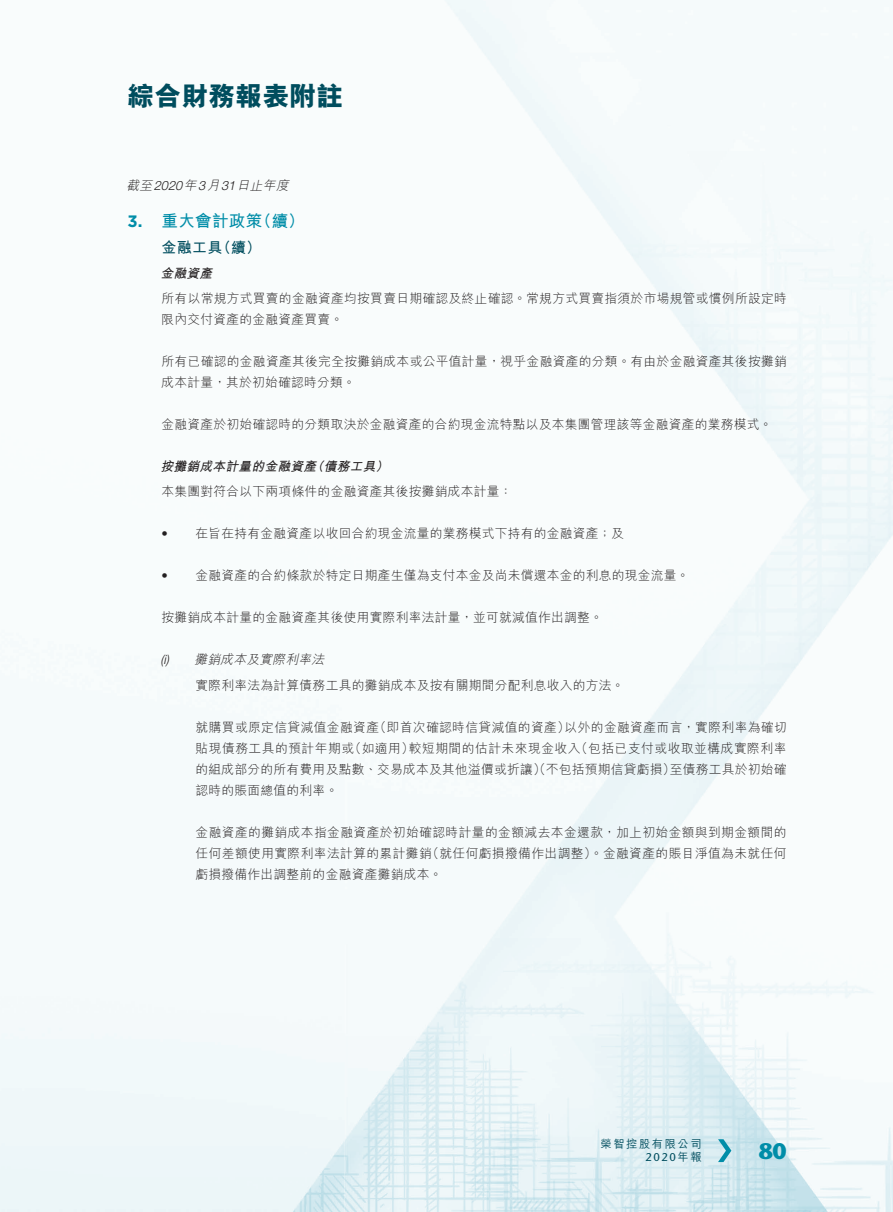
<style>
.page{position:relative;width:893px;height:1212px;background:#fff}
.page>*{position:absolute;margin:0;border:0;box-sizing:border-box;transform-origin:0 0}
.t1{font:800 27px "M Hei HK";color:#004d5e}
.t2{font:700 22.5px "Stone Sans Std";color:#008da8}
._01_H1{font:700 16.5px "M Hei HK";letter-spacing:.02em;color:#008da8}
._01_H1-2{font:700 16.5px "Gotham";color:#008da8}
._02_H2{font:700 15px "M Hei HK";color:#004d5e}
._00_txt{font:300 12.75px/21px "M Hei HK";letter-spacing:.02em;color:#231f20}
._00_txt-2{font:300 12.75px "M Hei HK";letter-spacing:.04em;color:#231f20}
._04_H4{font:italic 300 12.75px "M Hei HK";color:#231f20}
._03_H3{font:italic 700 12.75px "M Hei HK";color:#231f20}
._04_H4-2{font:italic 300 12.75px "Helvetica Neue LT Std";color:#231f20}
._00_txt-3{font:300 12.75px "Helvetica Neue LT Std";color:#231f20}
.t3{font:500 11.25px "M Hei HK";letter-spacing:.14em;color:#004d5e}
.t4{font:500 11.25px "Stone Sans Std";color:#004d5e}
.s1{font-family:"Helvetica Neue LT Std"}
.s2{font-family:"M Hei HK"}
</style>
<div class="page">
<img style="left:0;top:0;width:893px;height:1212px">
<svg style="left:718px;top:1139px;width:13px;height:23px"></svg>
<h1 class="t1" style="left:128px;top:82px;width:217px">綜合財務報表附註</h1>
<p class="_04_H4" style="left:127px;top:179px;width:166px">截至<span class="s1">2020</span>年<span class="s1">3</span>月<span class="s1">31</span>日止年度</p>
<p class="_01_H1" style="left:255px;top:209px;width:51px">（續(</p>
<p class="_01_H1" style="left:162px;top:209px;width:102px">重大會計政策</p>
<p class="_01_H1-2" style="left:128px;top:211px;width:16px">3.</p>
<p class="_02_H2" style="left:162px;top:236px;width:62px">金融工具</p>
<p class="_03_H3" style="left:161px;top:264px;width:57px">金融資產</p>
<p class="_00_txt" style="left:162px;top:288px;width:627px">所有以常規方式買賣的金融資產均按買賣日期確認及終止確認。常規方式買賣指須於市場規管或慣例所設定時限內交付資產的金融資產買賣。</p>
<p class="_00_txt" style="left:162px;top:351px;width:627px">所有已確認的金融資產其後完全按攤銷成本或公平值計量，視乎金融資產的分類。有由於金融資產其後按攤銷成本計量，其於初始確認時分類。</p>
<p class="_00_txt" style="left:162px;top:414px;width:612px">金融資產於初始確認時的分類取決於金融資產的合約現金流特點以及本集團管理該等金融資產的業務模式。</p>
<p class="_03_H3" style="left:376px;top:457px;width:18px">(</p>
<p class="_02_H2" style="left:216px;top:236px;width:46px">（續(</p>
<p class="_03_H3" style="left:161px;top:457px;width:220px">按攤銷成本計量的金融資產債務工具</p>
<p class="_03_H3" style="left:311px;top:457px;width:18px">（</p>
<p class="_00_txt" style="left:162px;top:481px;width:352px">本集團對符合以下兩項條件的金融資產其後按攤銷成本計量：</p>
<p class="_00_txt" style="left:196px;top:523px;width:430px">在旨在持有金融資產以收回合約現金流量的業務模式下持有的金融資產；及</p>
<p class="_00_txt-3" style="left:162px;top:526px;width:8px">•</p>
<p class="_00_txt" style="left:196px;top:565px;width:495px">金融資產的合約條款於特定日期產生僅為支付本金及尚未償還本金的利息的現金流量。</p>
<p class="_00_txt-3" style="left:162px;top:568px;width:8px">•</p>
<p class="_00_txt" style="left:162px;top:607px;width:443px">按攤銷成本計量的金融資產其後使用實際利率法計量，並可就減值作出調整。</p>
<p class="_04_H4" style="left:195px;top:653px;width:134px">攤銷成本及實際利率法</p>
<p class="_04_H4-2" style="left:161px;top:652px;width:10px">) i(</p>
<p class="_00_txt" style="left:196px;top:674px;width:430px">實際利率法為計算債務工具的攤銷成本及按有關期間分配利息收入的方法。</p>
<p class="_00_txt" style="left:565px;top:716px;width:224px">以外的金融資產而言，實際利率為確切</p>
<p class="_00_txt" style="left:196px;top:716px;width:185px">就購買或原定信貸減值金融資產</p>
<p class="_00_txt" style="left:374px;top:716px;width:198px">（即首次確認時信貸減值的資產）</p>
<p class="_00_txt" style="left:349px;top:737px;width:67px">（如適用）</p>
<p class="_00_txt-2" style="left:575px;top:741px;width:213px">（包括已支付或收取並構成實際利率</p>
<p class="_00_txt-2" style="left:409px;top:741px;width:173px">較短期間的估計未來現金收入</p>
<p class="_00_txt-2" style="left:196px;top:741px;width:160px">貼現債務工具的預計年期或</p>
<p class="_00_txt" style="left:196px;top:758px;width:481px">的組成部分的所有費用及點數、交易成本及其他溢價或折讓）（不包括預期信貸虧損）認時的賬面總值的利率。</p>
<p class="_00_txt" style="left:196px;top:821px;width:593px;text-align:right">金融資產的攤銷成本指金融資產於初始確認時計量的金額減去本金還款，加上初始金額與到期金額間的（就任何虧損撥備作出調整）。金融資產的賬目淨值為未就任何</p>
<p class="_00_txt" style="left:670px;top:758px;width:118px">至債務工具於初始確</p>
<p class="_00_txt" style="left:196px;top:842px;width:248px">任何差額使用實際利率法計算的累計攤銷虧損撥備作出調整前的金融資產攤銷成本。</p>
<p class="t3" style="left:601px;top:1135px;width:103px">榮智控股有限公司</p>
<h2 class="t2" style="left:759px;top:1137px;width:29px">80</h2>
<p class="t4" style="left:645px;top:1150px;width:58px">2020<span class="s2">年報</span></p>
</div>
